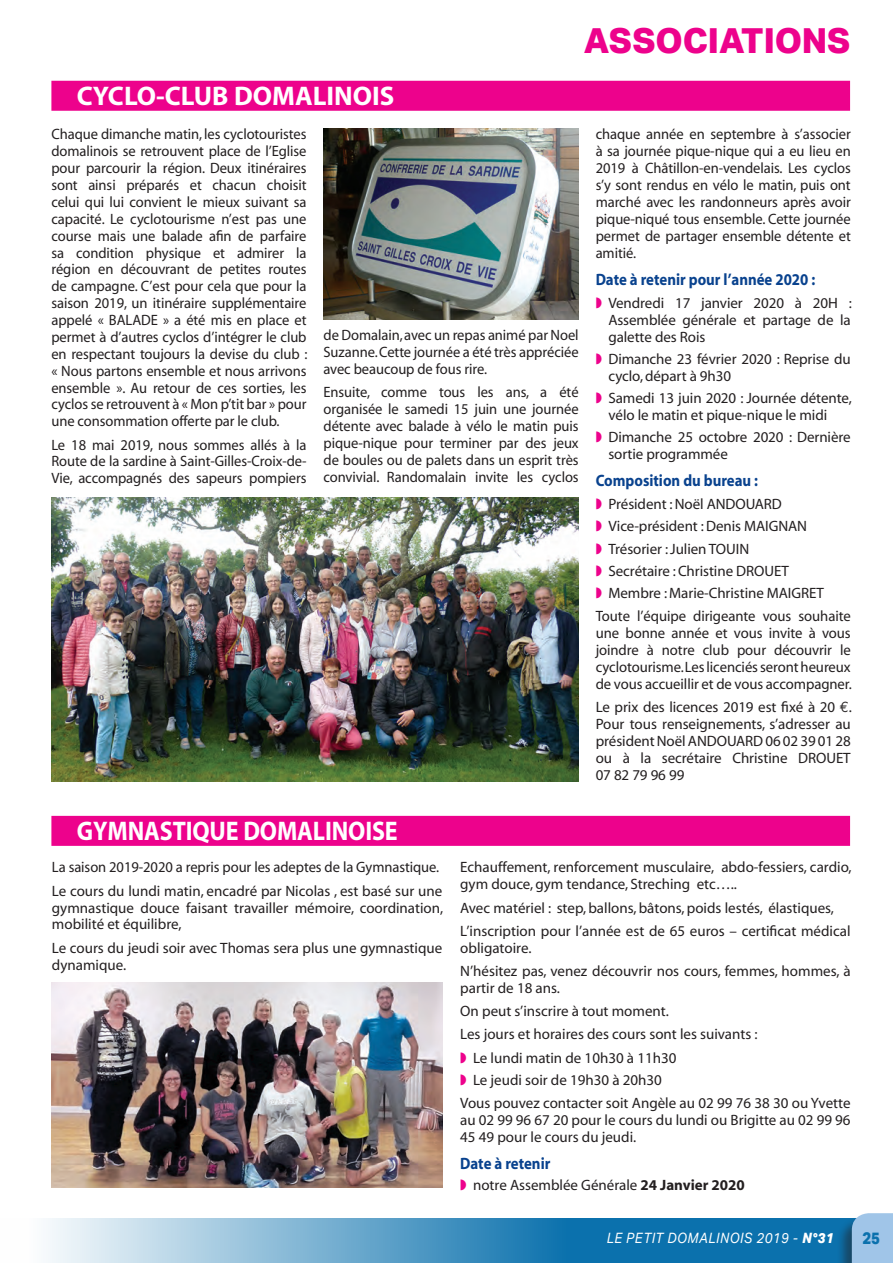
<style>
.page{position:relative;width:893px;height:1263px;background:#fff}
.page>*{position:absolute;margin:0;border:0;box-sizing:border-box;transform-origin:0 0}
.t1{font:800 34.5px "Aktiv Grotesk";letter-spacing:-.005em;color:#ed028c}
.Titres_assos_1_ligne{font:700 27px "Myriad";letter-spacing:-.005em;color:#fff;scale:.89 1}
.Titres_assos_1_ligne-2{font:700 27px "Myriad";letter-spacing:-.005em;color:#fff}
.Sous-Titres{font:700 16.5px "Myriad";color:#09428e;scale:.9 1}
.t2{font:800 16.5px "Aktiv Grotesk";color:#0b71ad;scale:.9 1}
.Texte_courant{font:15px/16.8px "Myriad";letter-spacing:-.005em;color:#231f20;text-align:justify}
.t3{font:italic 14.25px "Aktiv Grotesk";letter-spacing:.05em;color:#fff;scale:.9 1}
.s1{color:#ed028c}
.s2{font-family:"Euro Mono"}
.s3{font-weight:700}
.s4{font-weight:800}
</style>
<div class="page">
<svg style="left:48px;top:1218px;width:788px;height:45px;background:#589dc6"></svg>
<div style="left:836px;top:1215px;width:57px;height:48px;background:#231f20;opacity:.5"></div>
<div style="left:51px;top:81px;width:799px;height:30px;background:#ed028c"></div>
<div style="left:51px;top:816px;width:799px;height:30px;background:#ed028c"></div>
<img style="left:51px;top:498px;width:528px;height:283px">
<img style="left:324px;top:129px;width:255px;height:191px">
<img style="left:51px;top:982px;width:391px;height:205px">
<div style="left:852px;top:1213px;width:41px;height:50px;background:#a0c5e8"></div>
<p class="Titres_assos_1_ligne-2" style="left:77px;top:82px;width:319px">CYCLO-CLUB DOMALINOIS</p>
<h1 class="t1" style="left:584px;top:19px;width:268px">ASSOCIATIONS</h1>
<p class="Texte_courant" style="left:51px;top:127px;width:258px">Chaque dimanche matin, les cyclotouristes domalinois se retrouvent place de l’Eglise pour parcourir la région. Deux itinéraires sont ainsi préparés et chacun choisit celui qui lui convient le mieux suivant sa capacité. Le cyclotourisme n’est pas une course mais une balade afin de parfaire sa condition physique et admirer la région en découvrant de petites routes de campagne. C’est pour cela que pour la saison 2019, un itinéraire supplémentaire appelé « BALADE » a été mis en place et permet à d’autres cyclos d’intégrer le club en respectant toujours la devise du club : « Nous partons ensemble et nous arrivons ensemble ». Au retour de ces sorties, les cyclos se retrouvent à « Mon p’tit bar » pour une consommation offerte par le club.</p>
<p class="Texte_courant" style="left:51px;top:437px;width:257px">Le 18 mai 2019, nous sommes allés à la Route de la sardine à Saint-Gilles-Croix-de-Vie, accompagnés des sapeurs pompiers</p>
<p class="Texte_courant" style="left:324px;top:328px;width:257px">de Domalain, avec un repas animé par Noel Suzanne. Cette journée a été très appréciée avec beaucoup de fous rire.</p>
<p class="Texte_courant" style="left:324px;top:385px;width:257px">Ensuite, comme tous les ans, a été organisée le samedi 15 juin une journée détente avec balade à vélo le matin puis pique-nique pour terminer par des jeux de boules ou de palets dans un esprit très convivial. Randomalain invite les cyclos</p>
<p class="Texte_courant" style="left:596px;top:127px;width:257px">chaque année en septembre à s’associer à sa journée pique-nique qui a eu lieu en 2019 à Châtillon-en-vendelais. Les cyclos s’y sont rendus en vélo le matin, puis ont marché avec les randonneurs après avoir pique-niqué tous ensemble. Cette journée permet de partager ensemble détente et amitié.</p>
<p class="Sous-Titres" style="left:596px;top:271px;width:246px">Date à retenir pour l’année 2020 :</p>
<p class="Texte_courant" style="left:608px;top:295px;width:245px;text-indent:-13px"><span class="s1">◗</span> Vendredi 17 janvier 2020 à 20H :<br>Assemblée générale et partage de la galette des Rois</p>
<p class="Texte_courant" style="left:608px;top:351px;width:244px;text-indent:-13px"><span class="s1">◗</span> Dimanche 23 février 2020 : Reprise du cyclo, départ à 9h30</p>
<p class="Texte_courant" style="left:608px;top:390px;width:245px;text-indent:-13px"><span class="s1">◗</span> Samedi 13 juin 2020 : Journée détente, vélo le matin et pique-nique le midi</p>
<p class="Texte_courant" style="left:608px;top:429px;width:244px;text-indent:-13px"><span class="s1">◗</span> Dimanche 25 octobre 2020 : Dernière sortie programmée</p>
<p class="Sous-Titres" style="left:596px;top:472px;width:182px">Composition du bureau :</p>
<p class="Texte_courant" style="left:596px;top:496px;width:188px"><span class="s1">◗</span> Président : Noël ANDOUARD</p>
<p class="Texte_courant" style="left:596px;top:519px;width:213px"><span class="s1">◗</span> Vice-président : Denis MAIGNAN</p>
<p class="Texte_courant" style="left:596px;top:541px;width:155px"><span class="s1">◗</span> Trésorier : Julien TOUIN</p>
<p class="Texte_courant" style="left:596px;top:563px;width:195px"><span class="s1">◗</span> Secrétaire : Christine DROUET</p>
<p class="Texte_courant" style="left:596px;top:585px;width:230px"><span class="s1">◗</span> Membre : Marie-Christine MAIGRET</p>
<p class="Texte_courant" style="left:596px;top:608px;width:258px">Toute l’équipe dirigeante vous souhaite une bonne année et vous invite à vous joindre à notre club pour découvrir le cyclotourisme.Les licenciés seront heureux de vous accueillir et de vous accompagner.</p>
<p class="Texte_courant" style="left:596px;top:699px;width:258px">Le prix des licences 2019 est fixé à 20 <span class="s2">€</span>.<br>Pour tous renseignements, s’adresser au président Noël ANDOUARD 06 02 39 01 28 ou à la secrétaire Christine DROUET 07 82 79 96 99</p>
<p class="Titres_assos_1_ligne" style="left:77px;top:817px;width:362px">GYMNASTIQUE DOMALINOISE</p>
<p class="Texte_courant" style="left:52px;top:860px;width:389px">La saison 2019-2020 a repris pour les adeptes de la Gymnastique.</p>
<p class="Texte_courant" style="left:52px;top:883px;width:393px">Le cours du lundi matin, encadré par Nicolas , est basé sur une gymnastique douce faisant travailler mémoire, coordination, mobilité et équilibre,</p>
<p class="Texte_courant" style="left:52px;top:940px;width:392px">Le cours du jeudi soir avec Thomas sera plus une gymnastique dynamique.</p>
<p class="Texte_courant" style="left:460px;top:860px;width:393px">Echauffement, renforcement musculaire, abdo-fessiers, cardio, gym douce, gym tendance, Streching etc…..</p>
<p class="Texte_courant" style="left:460px;top:900px;width:375px">Avec matériel : step, ballons, bâtons, poids lestés, élastiques,</p>
<p class="Texte_courant" style="left:460px;top:923px;width:392px">L’inscription pour l’année est de 65 euros – certificat médical obligatoire.</p>
<p class="Texte_courant" style="left:460px;top:963px;width:392px">N’hésitez pas, venez découvrir nos cours, femmes, hommes, à partir de 18 ans.</p>
<p class="Texte_courant" style="left:460px;top:1003px;width:210px">On peut s’inscrire à tout moment.</p>
<p class="Texte_courant" style="left:460px;top:1026px;width:299px">Les jours et horaires des cours sont les suivants :</p>
<p class="Texte_courant" style="left:460px;top:1050px;width:218px"><span class="s1">◗</span> Le lundi matin de 10h30 à 11h30</p>
<p class="Texte_courant" style="left:460px;top:1072px;width:203px"><span class="s1">◗</span> Le jeudi soir de 19h30 à 20h30</p>
<p class="Texte_courant" style="left:460px;top:1095px;width:392px">Vous pouvez contacter soit Angèle au 02 99 76 38 30 ou Yvette au 02 99 96 67 20 pour le cours du lundi ou Brigitte au 02 99 96<br>45 49 pour le cours du jeudi.</p>
<p class="Sous-Titres" style="left:460px;top:1155px;width:102px">Date à retenir</p>
<p class="Texte_courant" style="left:460px;top:1177px;width:286px"><span class="s1">◗</span> notre Assemblée Générale <span class="s3">24 Janvier 2020</span></p>
<p class="t3" style="left:607px;top:1229px;width:253px">LE PETIT DOMALINOIS 2019 - <span class="s4">N°31</span></p>
<p class="t2" style="left:862px;top:1228px;width:21px">25</p>
</div>
